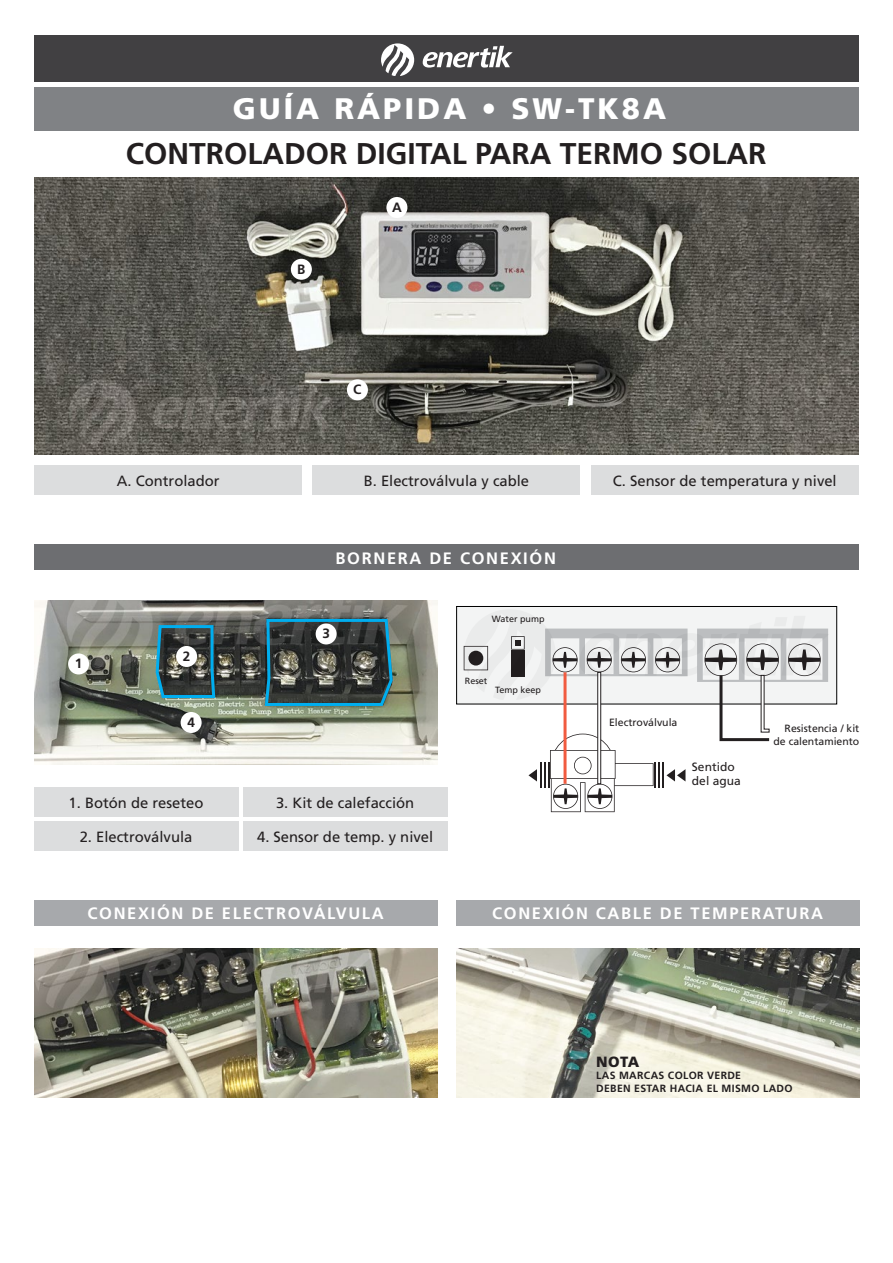
<style>
.page{position:relative;width:893px;height:1263px;background:#fff}
.page>*{position:absolute;margin:0;border:0;box-sizing:border-box;transform-origin:0 0}
.t1{font:700 30px "Frutiger LT Std";color:#231f20}
.t2{font:900 29.7px "Frutiger LT Std";letter-spacing:.1em;color:#fff}
.t3{font:700 16.5px "Frutiger LT Std";letter-spacing:.1em;color:#fff}
.t4{font:14.85px "Frutiger LT Std";color:#231f20}
.t5{font:900 14.85px "Frutiger LT Std";color:#231f20}
.t6{font:700 13.5px "Frutiger LT Std";color:#231f20}
.t7{font:12px/14.4px "Frutiger LT Std";color:#231f20}
.t8{font:700 10.5px/12.6px "Frutiger LT Std";letter-spacing:.03em;color:#231f20}
.t9{font:10.5px/12.6px "Frutiger LT Std";color:#231f20;text-align:right}
.t10{font:9px "Frutiger LT Std";color:#231f20}
</style>
<div class="page">
<div style="left:34px;top:35px;width:825px;height:46px;background:#414042"></div>
<div style="left:34px;top:87px;width:825px;height:43px;background:#808285"></div>
<svg style="left:381px;top:43px;width:33px;height:33px"></svg>
<svg style="left:423px;top:46px;width:90px;height:22px"></svg>
<img style="left:34px;top:178px;width:825px;height:276px">
<div style="left:34px;top:465px;width:268px;height:30px;background:#dcddde"></div>
<div style="left:34px;top:787px;width:204px;height:30px;background:#dcddde"></div>
<div style="left:243px;top:787px;width:204px;height:30px;background:#dcddde"></div>
<div style="left:34px;top:821px;width:204px;height:30px;background:#dcddde"></div>
<div style="left:243px;top:821px;width:204px;height:30px;background:#dcddde"></div>
<div style="left:313px;top:465px;width:267px;height:30px;background:#dcddde"></div>
<div style="left:591px;top:465px;width:268px;height:30px;background:#dcddde"></div>
<div style="left:386px;top:197px;width:21px;height:21px;background:#fff;border-radius:50%"></div>
<div style="left:291px;top:259px;width:21px;height:21px;background:#fff;border-radius:50%"></div>
<div style="left:347px;top:379px;width:21px;height:21px;background:#fff;border-radius:50%"></div>
<div style="left:34px;top:544px;width:825px;height:26px;background:#6d6e71"></div>
<div style="left:34px;top:900px;width:404px;height:25px;background:#a7a9ac"></div>
<div style="left:456px;top:900px;width:404px;height:25px;background:#a7a9ac"></div>
<img style="left:34px;top:600px;width:404px;height:165px">
<div style="left:68px;top:653px;width:21px;height:21px;background:#fff;border-radius:50%"></div>
<div style="left:181px;top:712px;width:21px;height:21px;background:#fff;border-radius:50%"></div>
<svg style="left:154px;top:624px;width:63px;height:76px;background:#4b676c"></svg>
<svg style="left:263px;top:617px;width:131px;height:90px;background:#425557"></svg>
<div style="left:456px;top:606px;width:381px;height:98px;background:#f3f4f4;border:1px solid #000"></div>
<img style="left:34px;top:948px;width:404px;height:149px">
<img style="left:456px;top:948px;width:404px;height:149px">
<svg style="left:464px;top:628px;width:365px;height:184px"></svg>
<h2 class="t2" style="left:233px;top:91px;width:435px">GUÍA RÁPIDA • SW-TK8A</h2>
<h1 class="t1" style="left:126px;top:136px;width:642px">CONTROLADOR DIGITAL PARA TERMO SOLAR</h1>
<p class="t4" style="left:117px;top:472px;width:104px">A. Controlador</p>
<p class="t6" style="left:75px;top:656px;width:9px">1</p>
<p class="t6" style="left:183px;top:648px;width:9px">2</p>
<p class="t6" style="left:187px;top:714px;width:9px">4</p>
<p class="t6" style="left:297px;top:261px;width:10px">B</p>
<p class="t6" style="left:392px;top:199px;width:11px">A</p>
<p class="t6" style="left:353px;top:381px;width:10px">C</p>
<p class="t4" style="left:364px;top:472px;width:167px">B. Electroválvula y cable</p>
<p class="t4" style="left:613px;top:472px;width:225px">C. Sensor de temperatura y nivel</p>
<p class="t3" style="left:336px;top:548px;width:222px">BORNERA DE CONEXIÓN</p>
<p class="t6" style="left:322px;top:626px;width:9px">3</p>
<p class="t10" style="left:492px;top:614px;width:54px">Water pump</p>
<p class="t10" style="left:465px;top:675px;width:24px">Reset</p>
<p class="t10" style="left:495px;top:684px;width:47px">Temp keep</p>
<p class="t9" style="left:609px;top:716px;width:70px">Electroválvula</p>
<p class="t7" style="left:692px;top:760px;width:50px">Sentido del agua</p>
<p class="t9" style="left:773px;top:722px;width:87px">Resistencia / kit de calentamiento</p>
<p class="t4" style="left:69px;top:794px;width:136px">1. Botón de reseteo</p>
<p class="t4" style="left:276px;top:794px;width:140px">3. Kit de calefacción</p>
<p class="t4" style="left:80px;top:828px;width:114px">2. Electroválvula</p>
<p class="t4" style="left:257px;top:828px;width:178px">4. Sensor de temp. y nivel</p>
<p class="t3" style="left:88px;top:904px;width:298px">CONEXIÓN DE ELECTROVÁLVULA</p>
<p class="t3" style="left:492px;top:904px;width:332px">CONEXIÓN CABLE DE TEMPERATURA</p>
<p class="t5" style="left:596px;top:1052px;width:45px">NOTA</p>
<p class="t8" style="left:596px;top:1069px;width:198px">LAS MARCAS COLOR VERDE<br>DEBEN ESTAR HACIA EL MISMO LADO</p>
</div>
